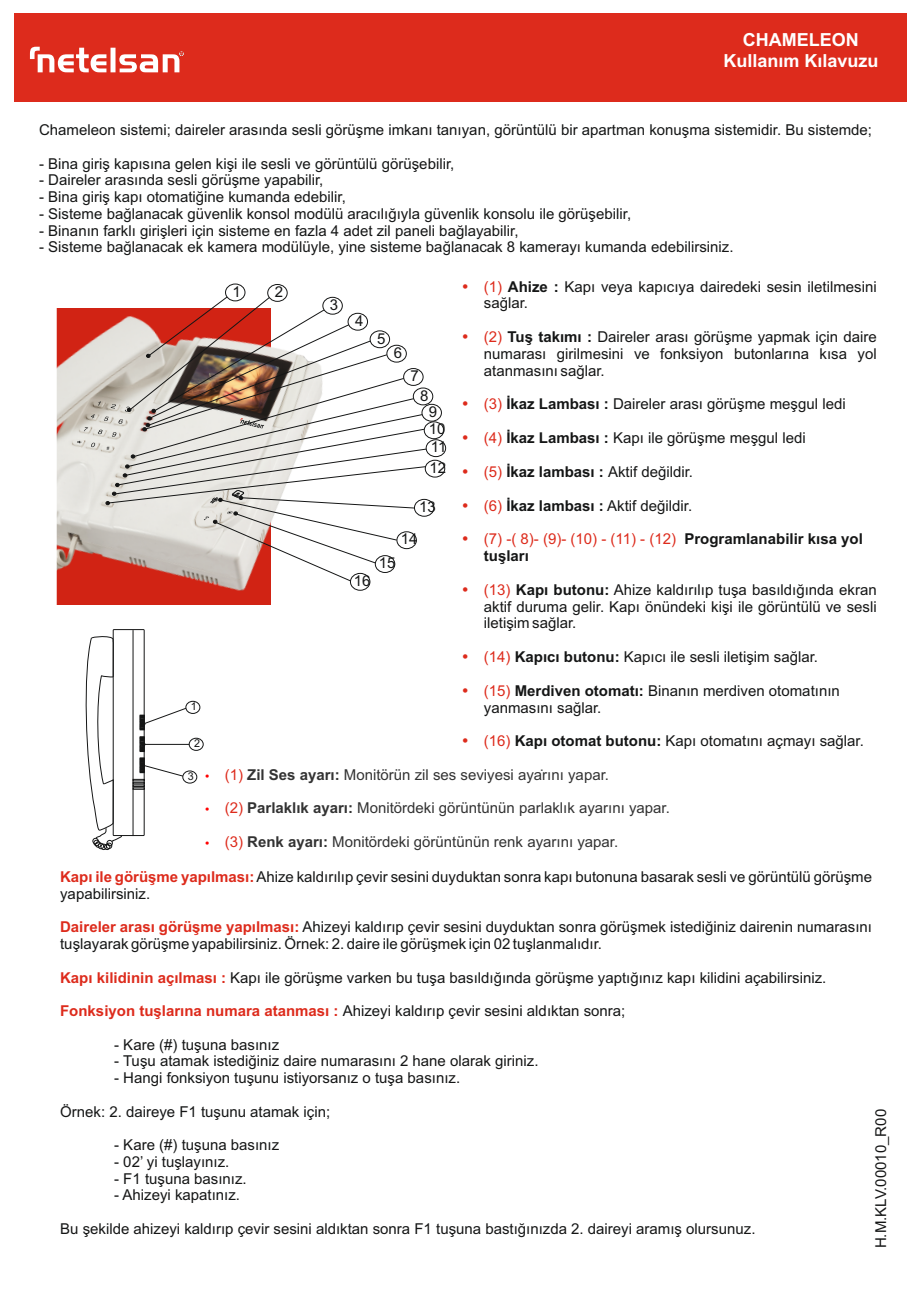
<style>
.page{position:relative;width:920px;height:1290px;background:#fff}
.page>*{position:absolute;margin:0;border:0;box-sizing:border-box;transform-origin:0 0}
.t1{font:700 18px/20.1px "Arial";color:#fff;text-align:center}
.t2{font:15px/17.5px "Arial";color:#151616}
.t3{font:15px "Arial";color:#333}
.t4{font:700 15px "Arial";color:#151616}
.t5{font:15px "Arial";color:#dd2b1c}
.t6{font:15px "Arial";color:#4e4e4d}
.t7{font:10.8px "Arial";color:#151616}
.t8{font:4.8px "Arial";color:#151616}
.s1{color:#dd2b1c}
.s2{font-weight:700}
.s3{font-weight:700;color:#dd2b1c}
</style>
<div class="page">
<img style="left:57px;top:283px;width:389px;height:403px">
<div style="left:14px;top:13px;width:892px;height:88px;background:#dd2b1c"></div>
<div style="left:413px;top:388px;width:20px;height:17px;border:1px solid #151616;border-radius:50%"></div>
<div style="left:422px;top:404px;width:20px;height:18px;border:1px solid #151616;border-radius:50%"></div>
<div style="left:424px;top:421px;width:20px;height:18px;border:1px solid #151616;border-radius:50%"></div>
<div style="left:426px;top:439px;width:20px;height:18px;border:1px solid #151616;border-radius:50%"></div>
<div style="left:425px;top:460px;width:20px;height:17px;border:1px solid #151616;border-radius:50%"></div>
<div style="left:414px;top:499px;width:20px;height:18px;border:1px solid #151616;border-radius:50%"></div>
<div style="left:350px;top:573px;width:20px;height:18px;border:1px solid #151616;border-radius:50%"></div>
<div style="left:225px;top:284px;width:20px;height:17px;border:1px solid #151616;border-radius:50%"></div>
<div style="left:267px;top:284px;width:21px;height:18px;border:1px solid #151616;border-radius:50%"></div>
<div style="left:113px;top:629px;width:31px;height:207px;border:1px solid #151616"></div>
<svg style="left:83px;top:636px;width:39px;height:214px"></svg>
<hr style="left:133px;top:630px;width:1px;height:206px;background:#151616">
<div style="left:140px;top:737px;width:4px;height:15px;border:1px solid #151616"></div>
<hr style="left:144px;top:744px;width:45px;height:1px;background:#151616">
<div style="left:185px;top:701px;width:15px;height:13px;border:1px solid #151616;border-radius:50%"></div>
<div style="left:189px;top:738px;width:15px;height:13px;border:1px solid #151616;border-radius:50%"></div>
<div style="left:182px;top:770px;width:15px;height:13px;border:1px solid #151616;border-radius:50%"></div>
<svg style="left:77px;top:296px;width:350px;height:286px"></svg>
<svg style="left:140px;top:707px;width:47px;height:23px"></svg>
<svg style="left:133px;top:758px;width:51px;height:31px"></svg>
<svg style="left:140px;top:737px;width:5px;height:14px"></svg>
<div style="left:13px;top:297px;width:44px;height:341px;border:1px solid #fff"></div>
<svg style="left:30px;top:47px;width:154px;height:25px"></svg>
<p class="t1" style="left:723px;top:32px;width:157px">CHAMELEON<br>Kullanım Kılavuzu</p>
<p class="t2" style="left:39px;top:122px;width:834px">Chameleon sistemi; daireler arasında sesli görüşme imkanı tanıyan, görüntülü bir apartman konuşma sistemidir. Bu sistemde;</p>
<p class="t2" style="left:39px;top:156px;width:417px">- Bina giriş kapısına gelen kişi ile sesli ve görüntülü görüşebilir,</p>
<p class="t2" style="left:39px;top:173px;width:286px">- Daireler arasında sesli görüşme yapabilir,</p>
<p class="t2" style="left:39px;top:189px;width:308px">- Bina giriş kapı otomatiğine kumanda edebilir,</p>
<p class="t2" style="left:39px;top:206px;width:593px">- Sisteme bağlanacak güvenlik konsol modülü aracılığıyla güvenlik konsolu ile görüşebilir,</p>
<p class="t2" style="left:39px;top:223px;width:481px">- Binanın farklı girişleri için sisteme en fazla 4 adet zil paneli bağlayabilir,</p>
<p class="t2" style="left:39px;top:240px;width:696px">- Sisteme bağlanacak ek kamera modülüyle, yine sisteme bağlanacak 8 kamerayı kumanda edebilirsiniz.</p>
<p class="t8" style="left:107px;top:446px;width:4px">#</p>
<p class="t7" style="left:191px;top:702px;width:8px">1</p>
<p class="t7" style="left:194px;top:739px;width:8px">2</p>
<p class="t7" style="left:188px;top:772px;width:8px">3</p>
<p class="t2" style="left:233px;top:284px;width:10px">1</p>
<p class="t2" style="left:275px;top:285px;width:10px">2</p>
<p class="t2" style="left:330px;top:297px;width:10px">3</p>
<p class="t2" style="left:355px;top:313px;width:10px">4</p>
<p class="t2" style="left:377px;top:331px;width:10px">5</p>
<p class="t2" style="left:394px;top:345px;width:10px">6</p>
<p class="t2" style="left:411px;top:369px;width:10px">7</p>
<p class="t2" style="left:420px;top:388px;width:10px">8</p>
<p class="t2" style="left:429px;top:404px;width:19px">9<br>10<br>11</p>
<p class="t2" style="left:429px;top:460px;width:18px">12</p>
<p class="t2" style="left:419px;top:499px;width:18px">13</p>
<p class="t2" style="left:401px;top:532px;width:18px">14</p>
<p class="t2" style="left:379px;top:556px;width:18px">15</p>
<p class="t2" style="left:354px;top:573px;width:18px">16</p>
<p class="t2" style="left:484px;top:279px;width:394px"><span class="s1">(1)</span> <span class="s2">Ahize :</span> Kapı veya kapıcıya dairedeki sesin iletilmesini</p>
<p class="t2" style="left:484px;top:329px;width:394px"><span class="s1">(2)</span> <span class="s2">Tuş takımı :</span> Daireler arası görüşme yapmak için daire</p>
<p class="t2" style="left:484px;top:296px;width:46px">sağlar.</p>
<p class="t2" style="left:484px;top:347px;width:394px;line-height:16.8px">numarası girilmesini ve fonksiyon butonlarına kısa yol atanmasını sağlar.</p>
<p class="t2" style="left:484px;top:397px;width:363px"><span class="s1">(3)</span> <span class="s2">İkaz Lambası :</span> Daireler arası görüşme meşgul ledi</p>
<p class="t2" style="left:484px;top:430px;width:323px"><span class="s1">(4)</span> <span class="s2">İkaz Lambası :</span> Kapı ile görüşme meşgul ledi</p>
<p class="t2" style="left:484px;top:464px;width:211px"><span class="s1">(5)</span> <span class="s2">İkaz lambası :</span> Aktif değildir.</p>
<p class="t2" style="left:484px;top:498px;width:210px"><span class="s1">(6)</span> <span class="s2">İkaz lambası :</span> Aktif değildir.</p>
<p class="t5" style="left:484px;top:533px;width:194px">(7) -( 8)- (9)- (10) - (11) - (12)</p>
<p class="t2" style="left:484px;top:582px;width:394px"><span class="s1">(13)</span> <span class="s2">Kapı butonu:</span> Ahize kaldırılıp tuşa basıldığında ekran</p>
<p class="t4" style="left:684px;top:533px;width:180px">Programlanabilir kısa yol</p>
<p class="t4" style="left:484px;top:550px;width:47px">tuşları</p>
<p class="t2" style="left:484px;top:599px;width:394px;line-height:16.8px">aktif duruma gelir. Kapı önündeki kişi ile görüntülü ve sesli iletişim sağlar.</p>
<p class="t2" style="left:484px;top:649px;width:336px"><span class="s1">(14)</span> <span class="s2">Kapıcı butonu:</span> Kapıcı ile sesli iletişim sağlar.</p>
<p class="t2" style="left:484px;top:683px;width:357px"><span class="s1">(15)</span> <span class="s2">Merdiven otomatı:</span> Binanın merdiven otomatının</p>
<p class="t2" style="left:484px;top:734px;width:382px"><span class="s1">(16)</span> <span class="s2">Kapı otomat butonu:</span> Kapı otomatını açmayı sağlar.</p>
<p class="t2" style="left:484px;top:700px;width:119px">yanmasını sağlar.</p>
<p class="t3" style="left:225px;top:769px;width:386px"><span class="s1">(1)</span> <span class="s2">Zil Ses ayarı:</span> Monitörün zil ses seviyesi ayarını yapar.</p>
<p class="t3" style="left:225px;top:802px;width:447px"><span class="s1">(2)</span> <span class="s2">Parlaklık ayarı:</span> Monitördeki görüntünün parlaklık ayarını yapar.</p>
<p class="t3" style="left:225px;top:836px;width:395px"><span class="s1">(3)</span> <span class="s2">Renk ayarı:</span> Monitördeki görüntünün renk ayarını yapar.</p>
<p class="t6" style="left:540px;top:760px;width:6px">.</p>
<p class="t2" style="left:60px;top:869px;width:813px"><span class="s3">Kapı ile görüşme yapılması:</span>Ahize kaldırılıp çevir sesini duyduktan sonra kapı butonuna basarak sesli ve görüntülü görüşme</p>
<p class="t2" style="left:60px;top:919px;width:813px"><span class="s3">Daireler arası görüşme yapılması:</span> Ahizeyi kaldırıp çevir sesini duyduktan sonra görüşmek istediğiniz dairenin numarasını</p>
<p class="t2" style="left:60px;top:970px;width:768px"><span class="s3">Kapı kilidinin açılması :</span> Kapı ile görüşme varken bu tuşa basıldığında görüşme yaptığınız kapı kilidini açabilirsiniz.</p>
<p class="t2" style="left:60px;top:1003px;width:567px"><span class="s3">Fonksiyon tuşlarına numara atanması :</span> Ahizeyi kaldırıp çevir sesini aldıktan sonra;</p>
<p class="t2" style="left:60px;top:886px;width:92px">yapabilirsiniz.</p>
<p class="t2" style="left:60px;top:936px;width:543px">tuşlayarak görüşme yapabilirsiniz. Örnek: 2. daire ile görüşmek için 02 tuşlanmalıdır.</p>
<p class="t2" style="left:114px;top:1037px;width:167px">- Kare (#) tuşuna basınız</p>
<p class="t2" style="left:114px;top:1054px;width:426px">- Tuşu atamak istediğiniz daire numarasını 2 hane olarak giriniz.</p>
<p class="t2" style="left:114px;top:1070px;width:347px">- Hangi fonksiyon tuşunu istiyorsanız o tuşa basınız.</p>
<p class="t2" style="left:60px;top:1104px;width:272px">Örnek: 2. daireye F1 tuşunu atamak için;</p>
<p class="t2" style="left:114px;top:1137px;width:167px">- Kare (#) tuşuna basınız</p>
<p class="t2" style="left:114px;top:1154px;width:117px">- 02’ yi tuşlayınız.</p>
<p class="t2" style="left:114px;top:1171px;width:134px">- F1 tuşuna basınız.</p>
<p class="t2" style="left:114px;top:1188px;width:127px">- Ahizeyi kapatınız.</p>
<p class="t2" style="left:60px;top:1221px;width:697px">Bu şekilde ahizeyi kaldırıp çevir sesini aldıktan sonra F1 tuşuna bastığınızda 2. daireyi aramış olursunuz.</p>
<p class="t2" style="left:874px;top:1248px;width:141px;rotate:-90deg">H.M.KLV.00010_R00</p>
</div>
